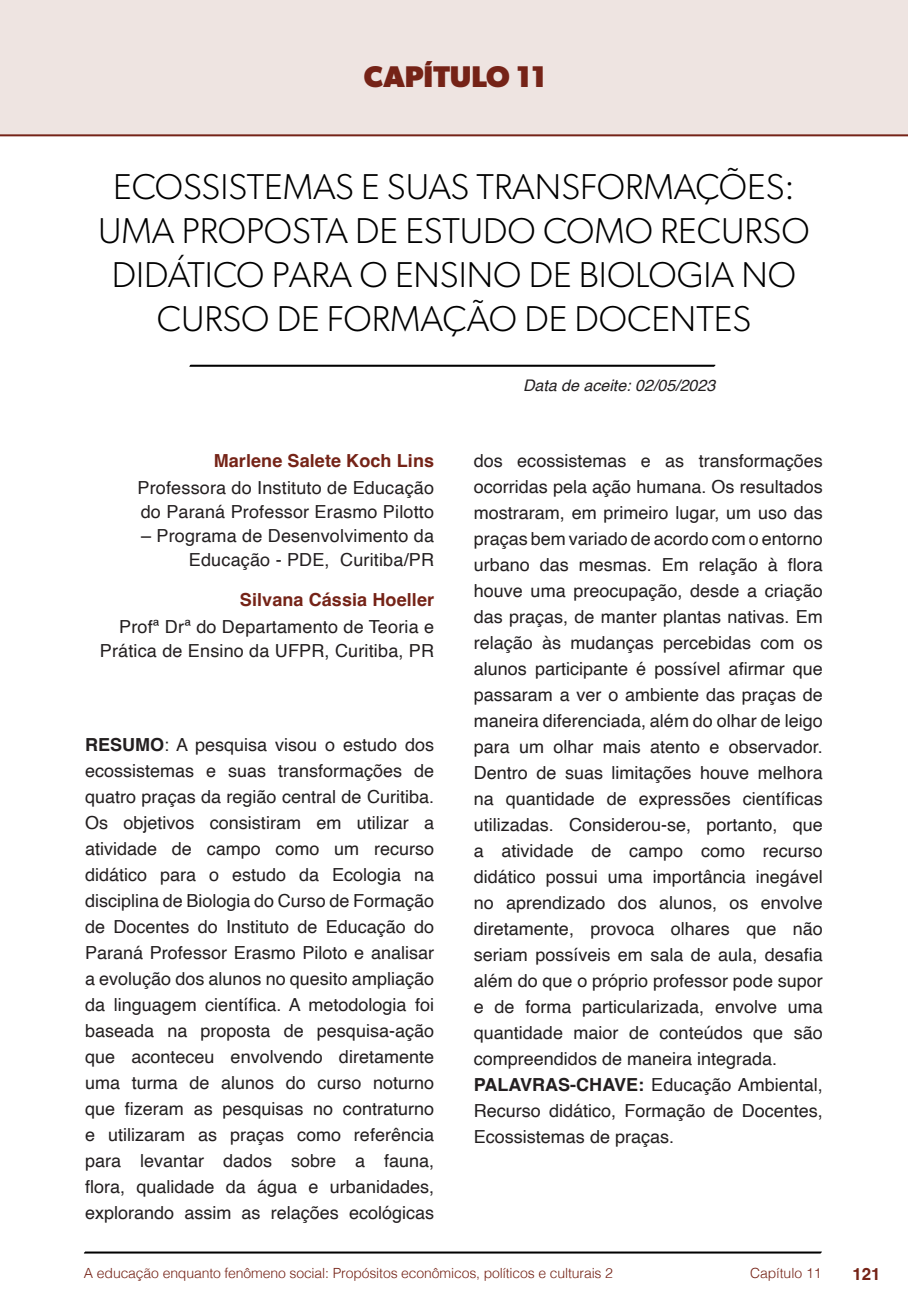
<style>
.page{position:relative;width:908px;height:1304px;background:#fff}
.page>*{position:absolute;margin:0;border:0;box-sizing:border-box;transform-origin:0 0}
.t1{font:300 36px/44px "Gibson";color:#000;text-align:center}
.t2{font:700 30px "Gibson";color:#752317}
.t3{font:18px/26px "Helvetica";color:#231f20}
.t4{font:700 18px "Helvetica";letter-spacing:.005em;color:#752317}
.t5{font:700 16.8px "Helvetica";color:#752317}
.t6{font:italic 16px "Helvetica";color:#231f20}
.t7{font:300 14px "Helvetica";letter-spacing:-.01em;color:#752317}
.s1{font-weight:700}
</style>
<div class="page">
<svg style="left:84px;top:1251px;width:737px;height:3px;background:#515151"></svg>
<svg style="left:189px;top:364px;width:526px;height:3px;background:#4f4f4f"></svg>
<div style="left:0;top:0;width:907px;height:136px;background:#eee4e1"></div>
<div style="left:44px;top:72px;width:68px;height:61px;background:#eee4e1"></div>
<h2 class="t2" style="left:364px;top:58px;width:183px">CAPÍTULO 11</h2>
<h1 class="t1" style="left:98px;top:164px;width:712px">ECOSSISTEMAS E SUAS TRANSFORMAÇÕES:<br>UMA PROPOSTA DE ESTUDO COMO RECURSO DIDÁTICO PARA O ENSINO DE BIOLOGIA NO CURSO DE FORMAÇÃO DE DOCENTES</h1>
<p class="t4" style="left:214px;top:450px;width:222px">Marlene Salete Koch Lins</p>
<p class="t3" style="left:137px;top:477px;width:298px;line-height:24px">Professora do Instituto de Educação do Paraná Professor Erasmo Pilotto</p>
<p class="t3" style="left:141px;top:525px;width:294px;line-height:24px;text-align:right">– Programa de Desenvolvimento da<br>Educação - PDE, Curitiba/PR</p>
<p class="t4" style="left:240px;top:588px;width:195px">Silvana Cássia Hoeller</p>
<p class="t3" style="left:100px;top:615px;width:335px;line-height:24px;text-align:right">Profª Drª do Departamento de Teoria e<br>Prática de Ensino da UFPR, Curitiba, PR</p>
<p class="t3" style="left:85px;top:732px;width:350px;text-align:justify"><span class="s1">RESUMO</span>: A pesquisa visou o estudo dos ecossistemas e suas transformações de quatro praças da região central de Curitiba.<br>Os objetivos consistiram em utilizar a atividade de campo como um recurso didático para o estudo da Ecologia na disciplina de Biologia do Curso de Formação de Docentes do Instituto de Educação do Paraná Professor Erasmo Piloto e analisar a evolução dos alunos no quesito ampliação da linguagem científica. A metodologia foi baseada na proposta de pesquisa-ação que aconteceu envolvendo diretamente uma turma de alunos do curso noturno que fizeram as pesquisas no contraturno e utilizaram as praças como referência para levantar dados sobre a fauna, flora, qualidade da água e urbanidades, explorando assim as relações ecológicas</p>
<p class="t6" style="left:523px;top:373px;width:194px">Data de aceite: 02/05/2023</p>
<p class="t3" style="left:473px;top:448px;width:350px">dos ecossistemas e as transformações ocorridas pela ação humana. Os resultados mostraram, em primeiro lugar, um uso das praças bem variado de acordo com o entorno urbano das mesmas. Em relação à flora houve uma preocupação, desde a criação das praças, de manter plantas nativas. Em relação às mudanças percebidas com os alunos participante é possível afirmar que passaram a ver o ambiente das praças de maneira diferenciada, além do olhar de leigo para um olhar mais atento e observador.<br>Dentro de suas limitações houve melhora na quantidade de expressões científicas utilizadas. Considerou-se, portanto, que a atividade de campo como recurso didático possui uma importância inegável no aprendizado dos alunos, os envolve diretamente, provoca olhares que não seriam possíveis em sala de aula, desafia além do que o próprio professor pode supor e de forma particularizada, envolve uma quantidade maior de conteúdos que são compreendidos de maneira integrada.<br><span class="s1">PALAVRAS-CHAVE:</span> Educação Ambiental, Recurso didático, Formação de Docentes, Ecossistemas de praças.</p>
<p class="t7" style="left:84px;top:1261px;width:530px">A educação enquanto fenômeno social: Propósitos econômicos, políticos e culturais 2</p>
<p class="t7" style="left:749px;top:1261px;width:73px">Capítulo 11</p>
<p class="t5" style="left:851px;top:1264px;width:30px">121</p>
</div>
